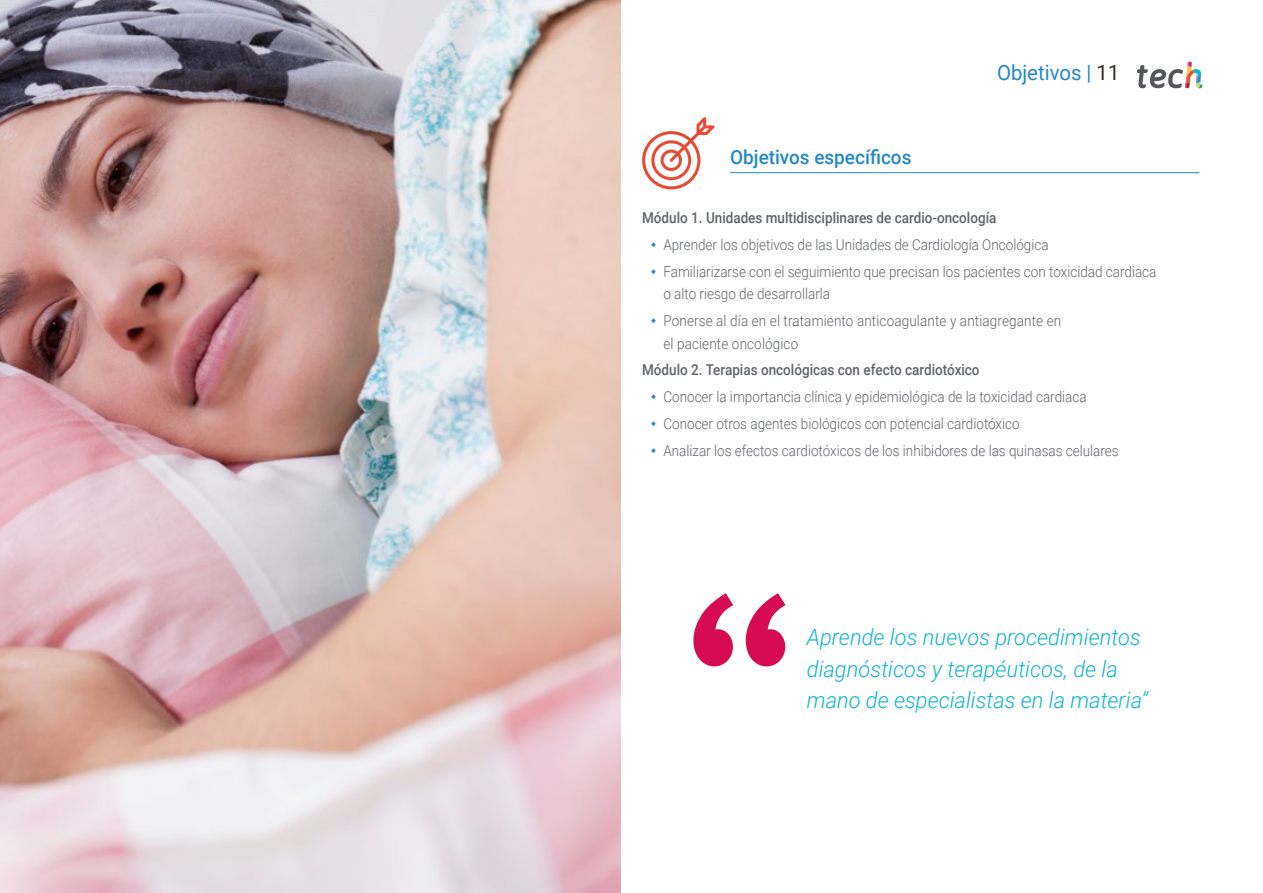
<style>
.page{position:relative;width:1263px;height:893px;background:#fff}
.page>*{position:absolute;margin:0;border:0;box-sizing:border-box;transform-origin:0 0}
.t1{font:italic 300 22.5px/31.5px "Roboto";color:#0fb6cf}
.t2{font:21px "Roboto";color:#2488c9}
.t3{font:500 19.5px "Roboto";color:#2488c9}
.t4{font:300 15px/26.7px "Roboto";color:#61646a;scale:.9 1}
.t5{font:500 15px "Roboto";color:#61646a;scale:.9 1}
.s1{color:#2588c9}
.s2{color:#312e20}
</style>
<div class="page">
<img style="left:0;top:0;width:621px;height:893px">
<svg style="left:1137px;top:62px;width:65px;height:27px"></svg>
<svg style="left:693px;top:593px;width:92px;height:73px"></svg>
<hr style="left:730px;top:172px;width:469px;height:1px;background:#2488c9">
<svg style="left:642px;top:117px;width:72px;height:72px"></svg>
<h3 class="t3" style="left:730px;top:144px;width:183px">Objetivos específicos</h3>
<h2 class="t2" style="left:997px;top:57px;width:124px">Objetivos <span class="s1">|</span> <span class="s2">11</span></h2>
<p class="t5" style="left:642px;top:207px;width:395px">Módulo 1. Unidades multidisciplinares de cardio-oncología</p>
<p class="t4" style="left:663px;top:231px;width:549px">Aprender los objetivos de las Unidades de Cardiología Oncológica<br>Familiarizarse con el seguimiento que precisan los pacientes con toxicidad cardiaca</p>
<p class="t4" style="left:663px;top:280px;width:444px">o alto riesgo de desarrollarla<br>Ponerse al día en el tratamiento anticoagulante y antiagregante en</p>
<p class="t4" style="left:663px;top:329px;width:151px">el paciente oncológico</p>
<p class="t5" style="left:642px;top:359px;width:376px">Módulo 2. Terapias oncológicas con efecto cardiotóxico</p>
<p class="t4" style="left:663px;top:383px;width:507px">Conocer la importancia clínica y epidemiológica de la toxicidad cardiaca<br>Conocer otros agentes biológicos con potencial cardiotóxico<br>Analizar los efectos cardiotóxicos de los inhibidores de las quinasas celulares</p>
<h1 class="t1" style="left:807px;top:620px;width:343px">Aprende los nuevos procedimientos diagnósticos y terapéuticos, de la mano de especialistas en la materia”</h1>
</div>
